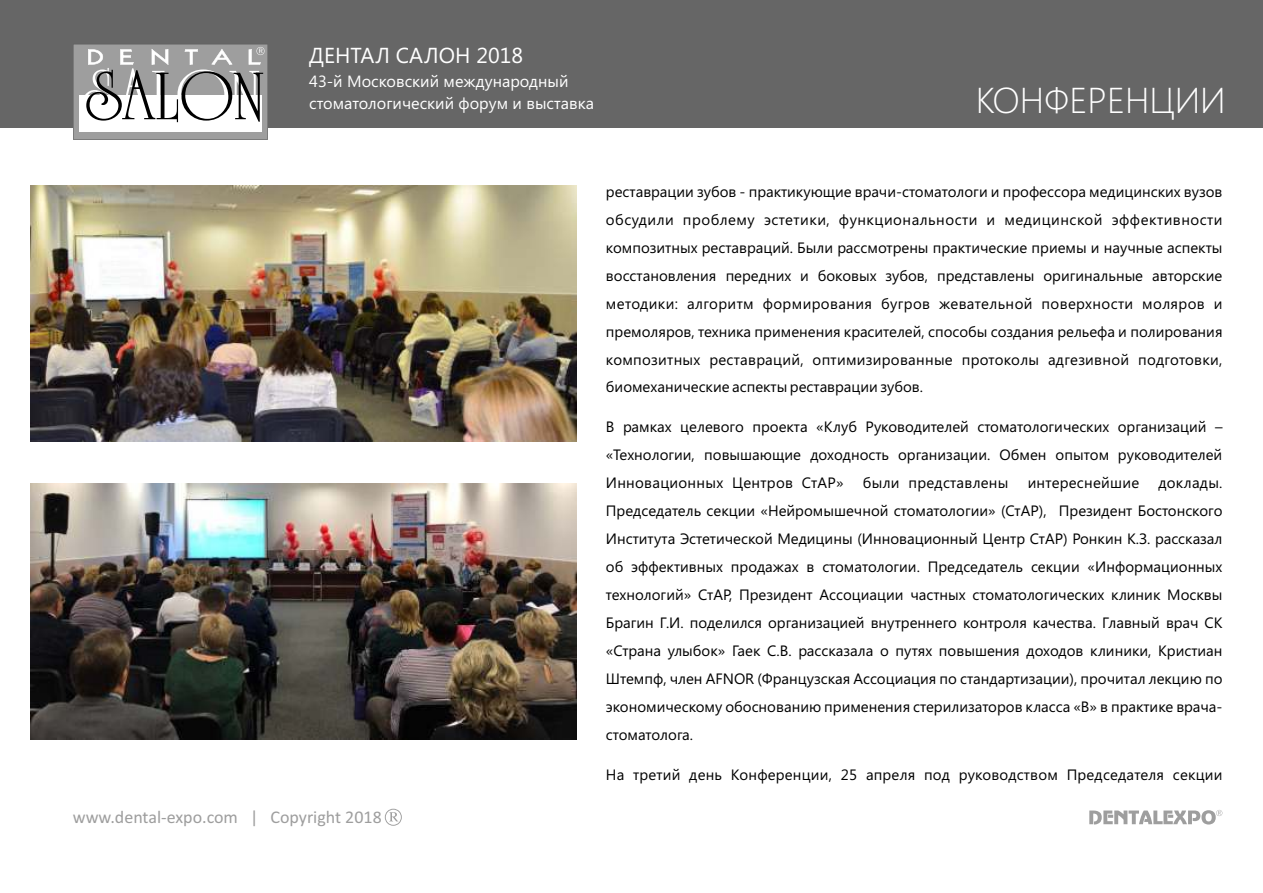
<style>
.page{position:relative;width:1263px;height:893px;background:#fff}
.page>*{position:absolute;margin:0;border:0;box-sizing:border-box;transform-origin:0 0}
.t1{font:300 36px "Segoe UI";color:#fff}
.t2{font:21.6px "Segoe UI";color:#fff}
.t3{font:18px "Calibri";color:#9e9e9e}
.t4{font:16.2px/22.5px "Segoe UI";color:#fff}
.t5{font:15px/27.9px "Segoe UI";color:#000;text-align:justify}
.s1{font-size:17.7px}
</style>
<div class="page">
<div style="left:0;top:0;width:1263px;height:128px;background:#666"></div>
<svg style="left:73px;top:44px;width:195px;height:95px;background:#b3b3b3"></svg>
<svg style="left:1089px;top:810px;width:133px;height:14px"></svg>
<svg style="left:385px;top:809px;width:17px;height:17px"></svg>
<img style="left:30px;top:186px;width:547px;height:255px">
<img style="left:30px;top:484px;width:547px;height:255px">
<h2 class="t2" style="left:309px;top:47px;width:215px">ДЕНТАЛ САЛОН 2018</h2>
<p class="t4" style="left:309px;top:72px;width:286px">43-й Московский международный стоматологический форум и выставка</p>
<h1 class="t1" style="left:976px;top:87px;width:251px">КОНФЕРЕНЦИИ</h1>
<p class="t3" style="left:73px;top:810px;width:310px">www.dental-expo.com | Copyright 201<span class="s1">8</span></p>
<p class="t5" style="left:606px;top:179px;width:618px">реставрации зубов - практикующие врачи-стоматологи и профессора медицинских вузов обсудили проблему эстетики, функциональности и медицинской эффективности композитных реставраций. Были рассмотрены практические приемы и научные аспекты восстановления передних и боковых зубов, представлены оригинальные авторские методики: алгоритм формирования бугров жевательной поверхности моляров и премоляров, техника применения красителей, способы создания рельефа и полирования композитных реставраций, оптимизированные протоколы адгезивной подготовки, биомеханические аспекты реставрации зубов.</p>
<p class="t5" style="left:606px;top:414px;width:618px">В рамках целевого проекта «Клуб Руководителей стоматологических организаций – «Технологии, повышающие доходность организации. Обмен опытом руководителей Инновационных Центров СтАР»</p>
<p class="t5" style="left:863px;top:470px;width:147px">были представлены</p>
<p class="t5" style="left:1028px;top:470px;width:113px">интереснейшие</p>
<p class="t5" style="left:606px;top:470px;width:618px;text-indent:552px">доклады.<br>Председатель секции «Нейромышечной стоматологии» (СтАР), Президент Бостонского Института Эстетической Медицины (Инновационный Центр СтАР) Ронкин К.З. рассказал об эффективных продажах в стоматологии. Председатель секции «Информационных технологий» СтАР, Президент Ассоциации частных стоматологических клиник Москвы Брагин Г.И. поделился организацией внутреннего контроля качества. Главный врач СК «Страна улыбок» Гаек С.В. рассказала о путях повышения доходов клиники, Кристиан Штемпф, член AFNOR (Французская Ассоциация по стандартизации), прочитал лекцию по экономическому обоснованию применения стерилизаторов класса «B» в практике врача&shy;стоматолога.</p>
<p class="t5" style="left:606px;top:762px;width:618px">На третий день Конференции, 25 апреля под руководством Председателя секции</p>
</div>
